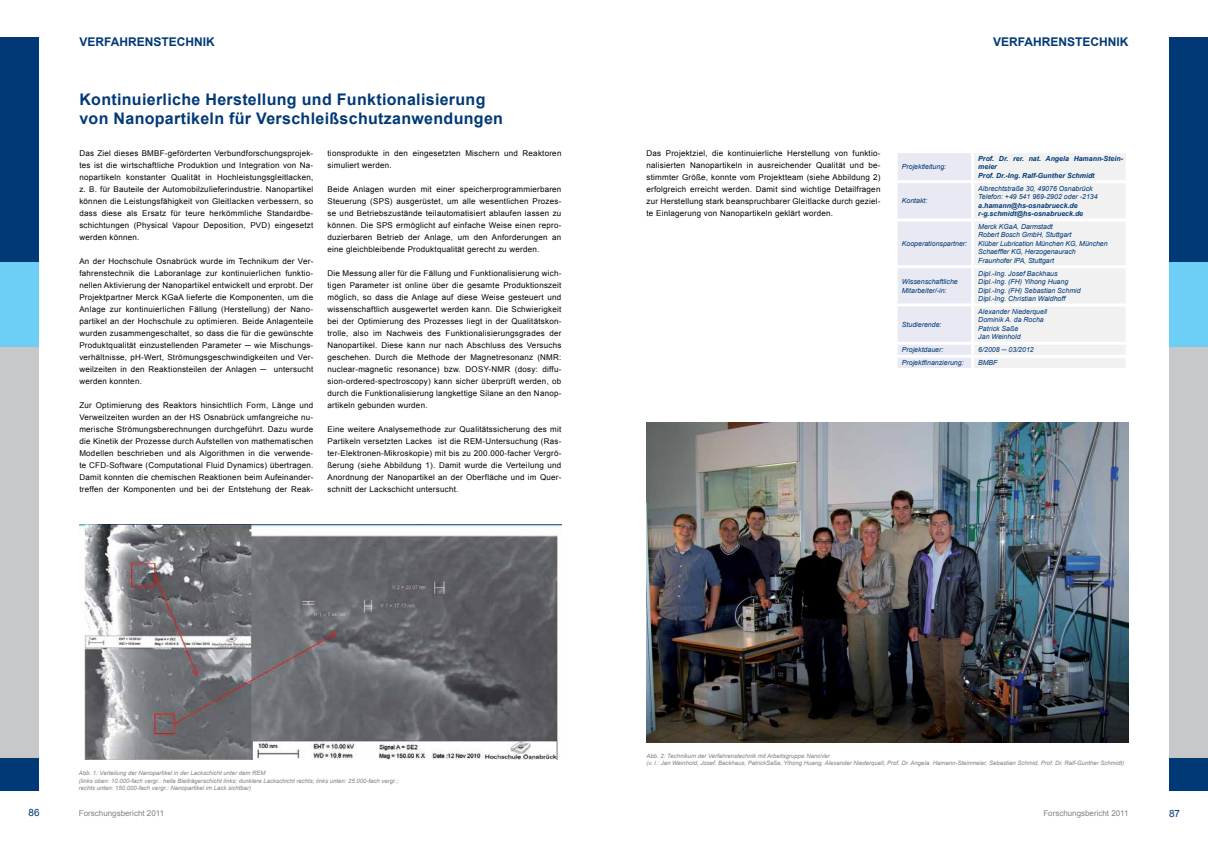
<style>
.page{position:relative;width:1208px;height:859px;background:#fff}
.page>*{position:absolute;margin:0;border:0;box-sizing:border-box;transform-origin:0 0}
.t1{font:700 16px/19.2px "Arial";letter-spacing:.02em;color:#003976}
.t2{font:700 12px "Arial";color:#003976}
.t3{font:10px "Arial";color:#003976}
.t4{font:8px/12px "Arial";letter-spacing:.03em;color:#000;text-align:justify}
.t5{font:8px "Arial";color:#808285}
.t6{font:italic 7px/8.4px "Arial";color:#003976}
.t7{font:italic 700 7px/8.4px "Arial";color:#003976}
.t8{font:italic 6px/7.2px "Arial";color:#808285}
</style>
<div class="page">
<div style="left:0;top:748px;width:39px;height:43px;background:#003976"></div>
<div style="left:0;top:304px;width:39px;height:454px;background:#c7c8ca"></div>
<div style="left:0;top:172px;width:39px;height:175px;background:#6dcff6"></div>
<div style="left:0;top:37px;width:39px;height:224px;background:#003976"></div>
<div style="left:1169px;top:748px;width:39px;height:43px;background:#003976"></div>
<div style="left:1169px;top:304px;width:39px;height:454px;background:#c7c8ca"></div>
<div style="left:1169px;top:172px;width:39px;height:175px;background:#6dcff6"></div>
<div style="left:1169px;top:37px;width:39px;height:224px;background:#003976"></div>
<svg style="left:898px;top:153px;width:227px;height:215px"></svg>
<img style="left:646px;top:422px;width:482px;height:320px">
<img style="left:80px;top:524px;width:481px;height:236px">
<h2 class="t2" style="left:79px;top:33px;width:9px">verfahrenstechnik</h2>
<h1 class="t1" style="left:79px;top:90px;width:425px">Kontinuierliche Herstellung und Funktionalisierung von Nanopartikeln für Verschleißschutzanwendungen</h1>
<p class="t4" style="left:79px;top:147px;width:235px;text-indent:85px">-geförderten Verbundforschungsprojek&shy;tes ist die wirtschaftliche Produktion und I ntegration von N a&shy;nopartikeln konstanter Qualität in Hochleistungsgleitlacken, z. B. für Bauteile der Automobilzulieferindustrie. Nanopartikel können die Leistungsfähigkeit von Gleitlacken verbessern, so dass diese als Ersatz für teure herkömmliche Standardbe&shy;schichtungen (Physical Vapour Deposition, PVD</p>
<p class="t4" style="left:79px;top:147px;width:69px">Das Ziel dieses BMBF</p>
<p class="t4" style="left:267px;top:219px;width:47px">) eingesetzt</p>
<p class="t4" style="left:79px;top:231px;width:62px">werden können.</p>
<p class="t4" style="left:79px;top:255px;width:235px">An der Hochschule Osnabrück wurde im Technikum der Ver&shy;fahrenstechnik die Laboranlage zur kontinuierlichen funktio&shy;nellen Aktivierung der Nanopartikel entwickelt und erprobt. Der Projektpartner Merck KGaA lieferte die Komponenten, um die Anlage zur kontinuierlichen Fällung (Herstellung) der Nano&shy;partikel an der Hochschule zu optimieren. Beide Anlagenteile wurden zusammengeschaltet, so dass die für die gewünschte Produktqualität einzustellenden Parameter ─ wie Mischungs&shy;verhältnisse, pH-Wert, Strömungsgeschwindigkeiten und Ver&shy;weilzeiten in den Reaktionsteilen der Anlagen ─ untersucht werden konnten.</p>
<p class="t4" style="left:79px;top:399px;width:235px">Zur Optimierung des Reaktors hinsichtlich Form, Länge und Verweilzeiten wurden an der HS Osnabrück umfangreiche nu&shy;merische Strömungsberechnungen durchgeführt. Dazu wurde die Kinetik der Prozesse durch Aufstellen von mathematischen Modellen beschrieben und als Algorithmen in die verwende&shy;te CFD</p>
<p class="t4" style="left:79px;top:459px;width:235px;text-indent:27px">-Software (Computational Fluid Dynamics) übertragen.<br>Damit konnten die chemischen Reaktionen beim Aufeinander&shy;treffen der Komponenten und bei der Entstehung der Reak-</p>
<p class="t4" style="left:327px;top:147px;width:235px">tionsprodukte in den eingesetzten Mischern und Reaktoren simuliert werden.</p>
<p class="t4" style="left:327px;top:183px;width:235px">Beide Anlagen wurden mit einer speicherprogrammierbaren<br>Steuerung (SPS</p>
<p class="t4" style="left:327px;top:195px;width:235px;text-indent:62px">) ausgerüstet, um alle wesentlichen Prozes&shy;se und Betriebszustände teilautomatisiert ablaufen lassen zu können. Die SPS</p>
<p class="t4" style="left:327px;top:219px;width:235px;text-indent:69px">ermöglicht auf einfache Weise einen repro&shy;duzierbaren Betrieb der Anlage, um den Anforderungen an eine gleichbleibende Produktqualität gerecht zu werden.</p>
<p class="t4" style="left:327px;top:267px;width:235px">Die Messung aller für die Fällung und Funktionalisierung wich&shy;tigen Parameter ist online über die gesamte Produktionszeit möglich, so dass die Anlage auf diese Weise gesteuert und wissenschaftlich ausgewertet werden kann. Die Schwierigkeit bei der Optimierung des Prozesses liegt in der Qualitätskon&shy;trolle, also im Nachweis des Funktionalisierungsgrades der Nanopartikel. Diese kann nur nach Abschluss des Versuchs geschehen. Durch die Methode der Magnetresonanz (NMR</p>
<p class="t4" style="left:559px;top:351px;width:4px">:</p>
<p class="t4" style="left:327px;top:363px;width:145px">nuclear-magnetic resonance) bzw. DOS</p>
<p class="t4" style="left:484px;top:363px;width:15px">Y-NMR</p>
<p class="t4" style="left:327px;top:363px;width:235px;text-indent:187px">(dosy: diffu&shy;sion-ordered-spectroscopy) kann sicher überprüft werden, ob durch die Funktionalisierung langkettige Silane an den Nanop&shy;artikeln gebunden wurden.</p>
<p class="t4" style="left:327px;top:423px;width:235px">Eine weitere Analysemethode zur Qualitätssicherung des mit<br>Partikeln versetzten Lackes ist die REM</p>
<p class="t4" style="left:327px;top:435px;width:235px;text-indent:155px">-U ntersuchung (Ras&shy;ter-Elektronen-Mikroskopie) mit bis zu 200.000-facher Vergrö&shy;ßerung (siehe Abbildung 1). Damit wurde die Verteilung und Anordnung der Nanopartikel an der Oberfläche und im Quer&shy;schnitt der Lackschicht untersucht.</p>
<h2 class="t2" style="left:993px;top:33px;width:9px">verfahrenstechnik</h2>
<p class="t4" style="left:646px;top:147px;width:235px">Das Projektziel, die kontinuierliche Herstellung von funktio&shy;nalisierten Nanopartikeln in ausreichender Qualität und be&shy;stimmter Größe, konnte vom Projektteam (siehe Abbildung 2) erfolgreich erreicht werden. Damit sind wichtige Detailfragen zur Herstellung stark beanspruchbarer Gleitlacke durch geziel&shy;te Einlagerung von Nanopartikeln geklärt worden.</p>
<p class="t6" style="left:902px;top:163px;width:46px">Projektleitung:</p>
<p class="t7" style="left:978px;top:154px;width:146px">Prof. Dr. rer. nat. Angela Hamann-Stein&shy;meier<br>Prof. Dr.-Ing. Ralf-Gunther Schmidt</p>
<p class="t6" style="left:902px;top:197px;width:27px">Kontakt:</p>
<p class="t6" style="left:978px;top:184px;width:121px">Albrechtstraße 30, 49076 Osnabrück<br>Telefon: +49 541 969-2902 oder -2134</p>
<p class="t7" style="left:978px;top:201px;width:106px">a.hamann@hs-osnabrueck.de r-g.schmidt@hs-osnabrueck.de</p>
<p class="t6" style="left:902px;top:239px;width:67px">Kooperationspartner:</p>
<p class="t6" style="left:978px;top:222px;width:131px">Merck KGaA, Darmstadt<br>Robert Bosch GmbH, Stuttgart<br>Klüber Lubrication München KG, München<br>Schaeffler KG, Herzogenaurach<br>Fraunhofer IPA, Stuttgart</p>
<p class="t6" style="left:902px;top:278px;width:57px">Wissenschaftliche<br>Mitarbeiter/-in:</p>
<p class="t6" style="left:978px;top:269px;width:104px">Dipl.-Ing. Josef Backhaus<br>Dipl.-Ing. (FH) Yihong Huang<br>Dipl.-Ing. (FH) Sebastian Schmid<br>Dipl.-Ing. Christian Waldhoff</p>
<p class="t6" style="left:902px;top:320px;width:41px">Studierende:</p>
<p class="t6" style="left:978px;top:307px;width:70px">Alexander Niederquell<br>Dominik A. da Rocha<br>Patrick Saße<br>Jan Weinhold</p>
<p class="t6" style="left:902px;top:346px;width:43px">Projektdauer:</p>
<p class="t6" style="left:978px;top:346px;width:57px">6/2008 ─ 03/2012</p>
<p class="t6" style="left:902px;top:359px;width:63px">Projektfinanzierung:</p>
<p class="t6" style="left:978px;top:359px;width:21px">BMBF</p>
<p class="t8" style="left:79px;top:770px;width:321px">Abb. 1: Verteilung der Nanopartikel in der Lackschicht unter dem REM<br>(links oben: 10.000-fach vergr.: helle Bleiträgerschicht links; dunklere Lackschicht rechts; links unten: 25.000-fach vergr.; rechts unten: 150.000-fach vergr.: Nanopartikel im Lack sichtbar)</p>
<p class="t8" style="left:646px;top:752px;width:479px">Abb. 2: Technikum der Verfahrenstechnik mit Arbeitsgruppe NanoVer<br>(v. l.: Jan Weinhold, Josef. Backhaus, PatrickSaße, Yihong Huang, Alexander Niederquell, Prof. Dr. Angela Hamann-Steinmeier, Sebastian Schmid, Prof. Dr. Ralf-Gunther Schmidt)</p>
<p class="t3" style="left:29px;top:806px;width:13px">86</p>
<p class="t5" style="left:79px;top:808px;width:87px">Forschungsbericht 2011</p>
<p class="t5" style="left:1043px;top:808px;width:87px">Forschungsbericht 2011</p>
<p class="t3" style="left:1169px;top:807px;width:13px">87</p>
</div>
